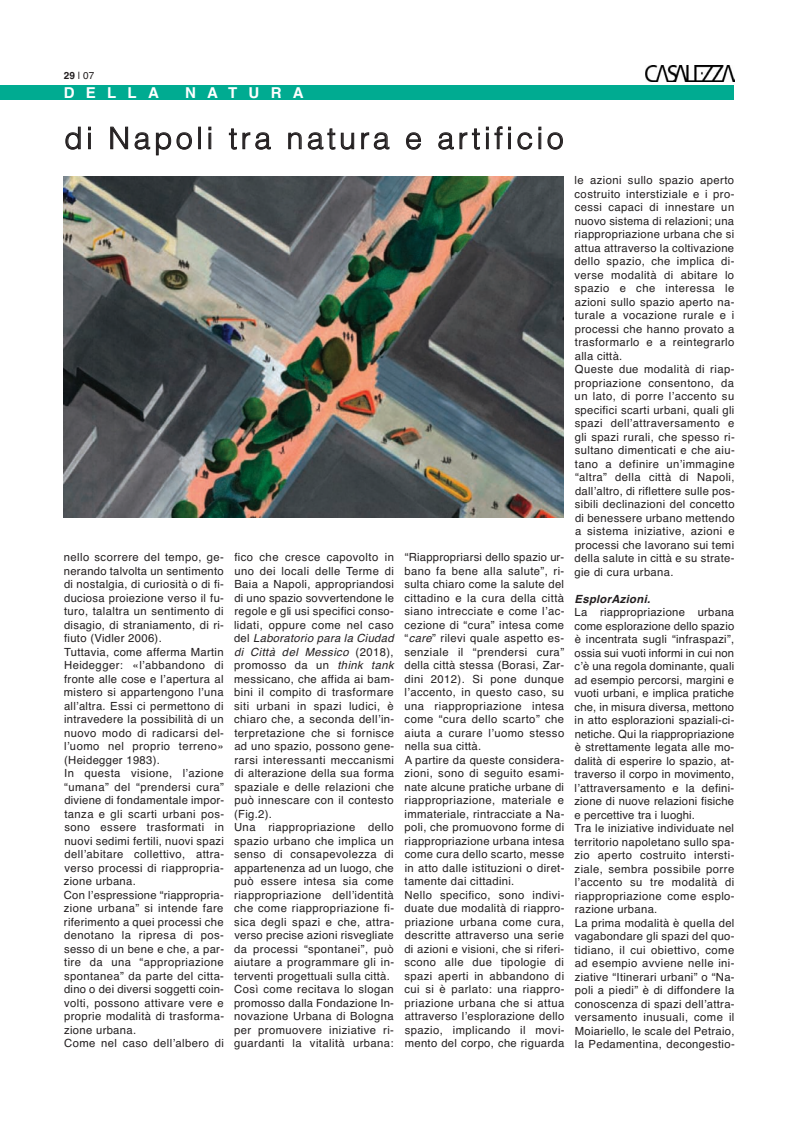
<style>
.page{position:relative;width:798px;height:1134px;background:#fff}
.page>*{position:absolute;margin:0;border:0;box-sizing:border-box;transform-origin:0 0}
.t1{font:300 30px "Helvetica";letter-spacing:.12em;color:#231f20}
.t2{font:700 15px "Helvetica";letter-spacing:.75em;color:#fff}
.t3{font:11.25px/13.5px "Helvetica";letter-spacing:.03em;color:#231f20}
.t4{font:10px "Helvetica";color:#231f20}
.s1{font-weight:700}
.s2{font-style:italic}
.s3{font-weight:700;font-style:italic}
</style>
<div class="page">
<div style="left:0;top:85px;width:733px;height:14px;background:#00ab91"></div>
<img style="left:645px;top:66px;width:88px;height:15px">
<svg style="left:65px;top:126px;width:16px;height:24px"></svg>
<div style="left:88px;top:133px;width:3px;height:16px;border:1px solid #231f20"></div>
<svg style="left:110px;top:126px;width:18px;height:24px"></svg>
<svg style="left:134px;top:132px;width:58px;height:24px"></svg>
<div style="left:198px;top:127px;width:3px;height:22px;border:1px solid #231f20"></div>
<svg style="left:228px;top:128px;width:43px;height:22px"></svg>
<svg style="left:288px;top:128px;width:66px;height:22px"></svg>
<svg style="left:361px;top:132px;width:29px;height:18px"></svg>
<svg style="left:406px;top:132px;width:15px;height:18px"></svg>
<svg style="left:438px;top:127px;width:50px;height:23px"></svg>
<svg style="left:494px;top:126px;width:8px;height:24px"></svg>
<svg style="left:508px;top:127px;width:3px;height:22px"></svg>
<svg style="left:517px;top:132px;width:15px;height:18px"></svg>
<svg style="left:547px;top:132px;width:16px;height:18px"></svg>
<img style="left:64px;top:176px;width:499px;height:342px">
<p class="t4" style="left:64px;top:70px;width:32px"><span class="s1">29</span> | 07</p>
<p class="t2" style="left:64px;top:84px;width:96px">DELLA</p>
<p class="t2" style="left:185px;top:84px;width:120px">NATURA</p>
<p class="t1" style="left:64px;top:114px;width:500px">di Napoli tra natura e artificio</p>
<p class="t3" style="left:234px;top:551px;width:162px">fico che cresce capovolto in uno dei locali delle Terme di<br>Baia a Napoli, appropriandosi di uno spazio sovvertendone le regole e gli usi specifici conso&shy;lidati, oppure come nel caso del <span class="s2">Laboratorio-para-la-Ciudad di- Città- del- Messico</span> (2018), promosso da un <span class="s2">think- tank </span>messicano, che affida ai bam&shy;bini il compito di trasformare siti urbani in spazi ludici, è chiaro che, a seconda dell’in&shy;terpretazione che si fornisce ad uno spazio, possono gene&shy;rarsi interessanti meccanismi di alterazione della sua forma spaziale e delle relazioni che può innescare con il contesto (Fig.2).<br>Una riappropriazione dello spazio urbano che implica un senso di consapevolezza di appartenenza ad un luogo, che può essere intesa sia come riappropriazione dell’identità che come riappropriazione fi&shy;sica degli spazi e che, attra&shy;verso precise azioni risvegliate da processi “spontanei”, può aiutare a programmare gli in&shy;terventi progettuali sulla città.<br>Così come recitava lo slogan promosso dalla Fondazione In&shy;novazione Urbana di Bologna per promuovere iniziative ri&shy;guardanti la vitalità urbana:</p>
<p class="t3" style="left:64px;top:551px;width:162px">nello scorrere del tempo, ge&shy;nerando talvolta un sentimento di nostalgia, di curiosità o di fi&shy;duciosa proiezione verso il fu&shy;turo, talaltra un sentimento di disagio, di straniamento, di ri&shy;fiuto (Vidler 2006).<br>Tuttavia, come afferma Martin<br>Heidegger: «l’abbandono di fronte alle cose e l’apertura al mistero si appartengono l’una all’altra. Essi ci permettono di intravedere la possibilità di un nuovo modo di radicarsi del&shy;l’uomo nel proprio terreno» (Heidegger 1983).<br>In questa visione, l’azione “umana” del “prendersi cura” diviene di fondamentale impor&shy;tanza e gli scarti urbani pos&shy;sono essere trasformati in nuovi sedimi fertili, nuovi spazi dell’abitare collettivo, attra&shy;verso processi di riappropria&shy;zione urbana.<br>Con l’espressione “riappropria&shy;zione urbana” si intende fare riferimento a quei processi che denotano la ripresa di pos&shy;sesso di un bene e che, a par&shy;tire da una “appropriazione spontanea” da parte del citta&shy;dino o dei diversi soggetti coin&shy;volti, possono attivare vere e proprie modalità di trasforma&shy;zione urbana.<br>Come nel caso dell’albero di</p>
<p class="t3" style="left:404px;top:551px;width:162px">“Riappropriarsi dello spazio ur&shy;bano fa bene alla salute”, ri&shy;sulta chiaro come la salute del cittadino e la cura della città siano intrecciate e come l’ac&shy;cezione di “cura” intesa come “<span class="s2">care</span>” rilevi quale aspetto es&shy;senziale il “prendersi cura” della città stessa (Borasi, Zar&shy;dini 2012). Si pone dunque l’accento, in questo caso, su una riappropriazione intesa come “cura dello scarto” che aiuta a curare l’uomo stesso nella sua città.<br>A partire da queste considera&shy;zioni, sono di seguito esami&shy;nate alcune pratiche urbane di riappropriazione, materiale e immateriale, rintracciate a Na&shy;poli, che promuovono forme di riappropriazione urbana intesa come cura dello scarto, messe in atto dalle istituzioni o diret&shy;tamente dai cittadini.<br>Nello specifico, sono indivi&shy;duate due modalità di riappro&shy;priazione urbana come cura, descritte attraverso una serie di azioni e visioni, che si riferi&shy;scono alle due tipologie di spazi aperti in abbandono di cui si è parlato: una riappro&shy;priazione urbana che si attua attraverso l’esplorazione dello spazio, implicando il movi&shy;mento del corpo, che riguarda</p>
<p class="t3" style="left:574px;top:174px;width:162px">le azioni sullo spazio aperto costruito interstiziale e i pro&shy;cessi capaci di innestare un nuovo sistema di relazioni; una riappropriazione urbana che si attua attraverso la coltivazione dello spazio, che implica di&shy;verse modalità di abitare lo spazio e che interessa le azioni sullo spazio aperto na&shy;turale a vocazione rurale e i processi che hanno provato a trasformarlo e a reintegrarlo alla città.<br>Queste due modalità di riap&shy;propriazione consentono, da un lato, di porre l’accento su specifici scarti urbani, quali gli spazi dell’attraversamento e gli spazi rurali, che spesso ri&shy;sultano dimenticati e che aiu&shy;tano a definire un’immagine “altra” della città di Napoli, dall’altro, di riflettere sulle pos&shy;sibili declinazioni del concetto di benessere urbano mettendo a sistema iniziative, azioni e processi che lavorano sui temi della salute in città e su strate&shy;gie di cura urbana.</p>
<p class="t3" style="left:574px;top:592px;width:162px"><span class="s3">EsplorAzioni.<br></span>La riappropriazione urbana come esplorazione dello spazio è incentrata sugli “infraspazi”, ossia sui vuoti informi in cui non c’è una regola dominante, quali ad esempio percorsi, margini e vuoti urbani, e implica pratiche che, in misura diversa, mettono in atto esplorazioni spaziali-ci&shy;netiche. Qui la riappropriazione è strettamente legata alle mo&shy;dalità di esperire lo spazio, at&shy;traverso il corpo in movimento, l’attraversamento e la defini&shy;zione di nuove relazioni fisiche e percettive tra i luoghi.<br>Tra le iniziative individuate nel territorio napoletano sullo spa&shy;zio aperto costruito intersti&shy;ziale, sembra possibile porre l’accento su tre modalità di riappropriazione come esplo&shy;razione urbana.<br>La prima modalità è quella del vagabondare gli spazi del quo&shy;tidiano, il cui obiettivo, come ad esempio avviene nelle ini&shy;ziative “Itinerari urbani” o “Na&shy;poli a piedi” è di diffondere la conoscenza di spazi dell’attra&shy;versamento inusuali, come il<br>Moiariello, le scale del Petraio, la Pedamentina, decongestio-</p>
</div>
